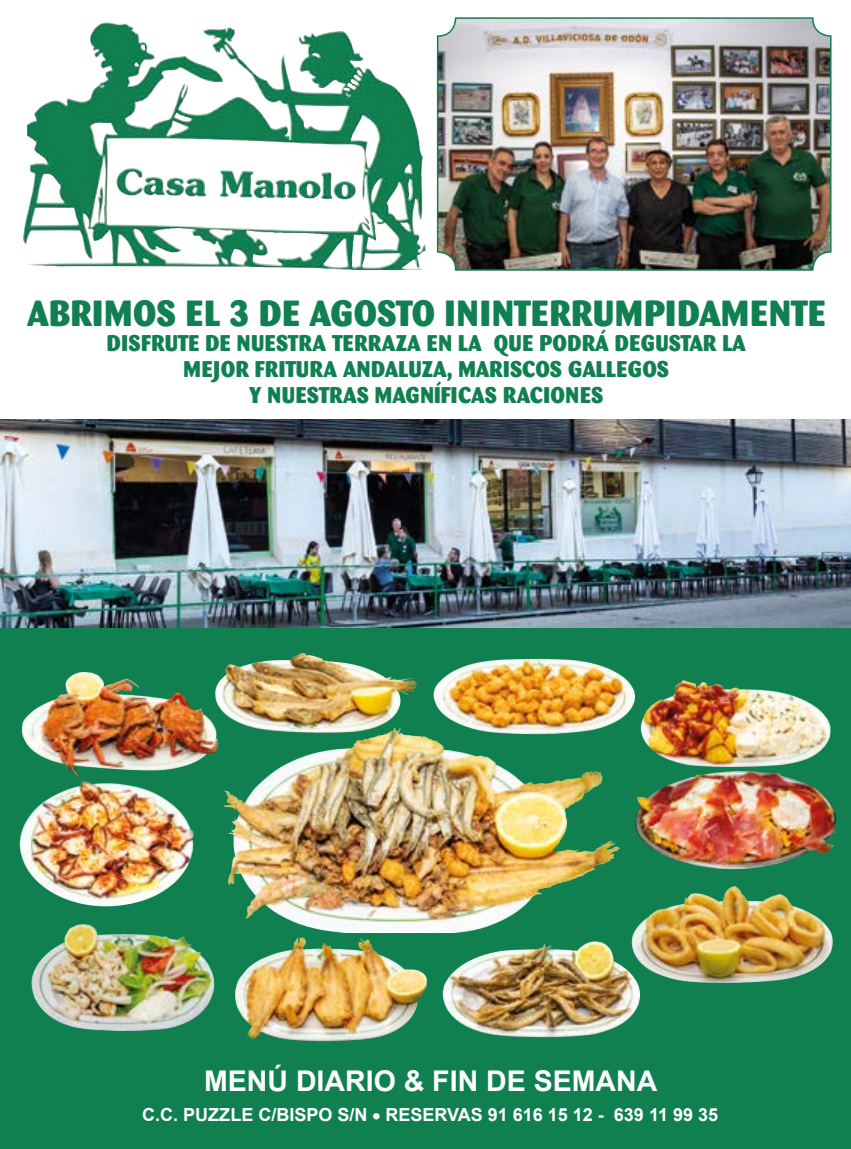
<style>
.page{position:relative;width:851px;height:1149px;background:#fff}
.page>*{position:absolute;margin:0;border:0;box-sizing:border-box;transform-origin:0 0}
.t1{font:800 36px "Barmeno";letter-spacing:.02em;color:#118051}
.t2{font:700 28.5px "Arial";color:#fff}
.t3{font:800 22.5px/25.5px "Barmeno";letter-spacing:.02em;color:#118051;text-align:center}
.t4{font:700 18px "Arial";color:#fff}
.s1{font-size:22.5px}
</style>
<div class="page">
<svg style="left:0;top:23px;width:850px;height:397px"></svg>
<img style="left:0;top:627px;width:850px;height:521px">
<img style="left:27px;top:22px;width:85px;height:151px">
<img style="left:437px;top:20px;width:393px;height:250px">
<div style="left:437px;top:17px;width:394px;height:254px;border:2px solid #118051;border-radius:18px"></div>
<img style="left:0;top:420px;width:850px;height:207px">
<img style="left:353px;top:727px;width:46px;height:18px">
<img style="left:64px;top:671px;width:21px;height:23px">
<img style="left:256px;top:653px;width:45px;height:9px">
<img style="left:460px;top:658px;width:76px;height:10px">
<img style="left:664px;top:680px;width:18px;height:19px">
<img style="left:683px;top:770px;width:53px;height:9px">
<img style="left:716px;top:885px;width:18px;height:15px">
<img style="left:62px;top:780px;width:21px;height:11px">
<img style="left:65px;top:923px;width:18px;height:13px">
<img style="left:270px;top:936px;width:30px;height:19px">
<img style="left:555px;top:941px;width:39px;height:9px">
<h1 class="t1" style="left:27px;top:291px;width:799px">ABRIMOS EL 3 DE AGOSTO ININTERRUMPIDAMENTE</h1>
<p class="t3" style="left:107px;top:330px;width:640px">DISFRUTE DE NUESTRA TERRAZA EN LA QUE PODRÁ DEGUSTAR LA<br>MEJOR FRITURA ANDALUZA, MARISCOS GALLEGOS<br>Y NUESTRAS MAGNÍFICAS RACIONES</p>
<p class="t2" style="left:204px;top:1061px;width:454px">MENÚ DIARIO &amp; FIN DE SEMANA</p>
<p class="t4" style="left:142px;top:1101px;width:577px">C.C. PUZZLE C/BISPO S/N <span class="s1">•</span> RESERVAS 91 616 15 12 - 639 11 99 35</p>
</div>
